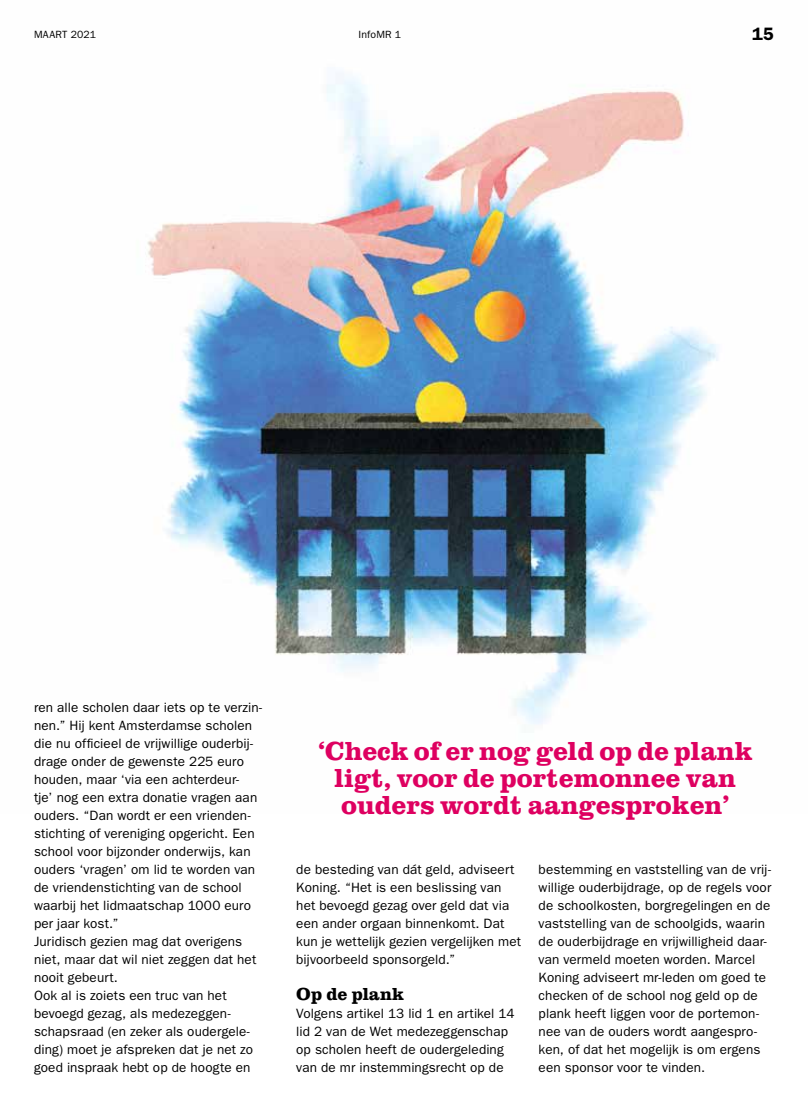
<style>
.page{position:relative;width:808px;height:1106px;background:#fff}
.page>*{position:absolute;margin:0;border:0;box-sizing:border-box;transform-origin:0 0}
.t1{font:700 27px/27px "URW Clarendon T";color:#de0060;text-align:center}
.t2{font:700 18px "URW Clarendon T";color:#000}
.t3{font:600 18px "Franklin Gothic LT";color:#000}
.t4{font:13.5px/18px "Franklin Gothic LT";letter-spacing:.01em;color:#000}
.t5{font:10.5px "Franklin Gothic LT";letter-spacing:.02em;color:#000}
</style>
<div class="page">
<img style="left:147px;top:73px;width:571px;height:652px">
<p class="t5" style="left:34px;top:28px;width:64px">MAART 2021</p>
<p class="t5" style="left:358px;top:28px;width:44px">InfoMR 1</p>
<h2 class="t3" style="left:752px;top:23px;width:23px">15</h2>
<p class="t4" style="left:34px;top:698px;width:230px">ren alle scholen daar iets op te verzin&shy;nen.” Hij kent Amsterdamse scholen die nu officieel de vrijwillige ouderbij&shy;drage onder de gewenste 225 euro houden, maar ‘via een achterdeur-<br>tje’ nog een extra donatie vragen aan ouders. “Dan wordt er een vrienden&shy;stichting of vereniging opgericht. Een school voor bijzonder onderwijs, kan ouders ‘vragen’ om lid te worden van de vriendenstichting van de school waarbij het lidmaatschap 1000 euro per jaar kost.”<br>Juridisch gezien mag dat overigens niet, maar dat wil niet zeggen dat het nooit gebeurt.<br>Ook al is zoiets een truc van het bevoegd gezag, als medezeggen&shy;schapsraad (en zeker als oudergele&shy;ding) moet je afspreken dat je net zo goed inspraak hebt op de hoogte en</p>
<h1 class="t1" style="left:318px;top:736px;width:436px">‘Check of er nog geld op de plank ligt, voor de portemonnee van ouders wordt aangesproken’</h1>
<p class="t4" style="left:296px;top:860px;width:226px">de besteding van dát geld, adviseert Koning. “Het is een beslissing van het bevoegd gezag over geld dat via een ander orgaan binnenkomt. Dat kun je wettelijk gezien vergelijken met bijvoorbeeld sponsorgeld.”</p>
<h2 class="t2" style="left:296px;top:983px;width:109px">Op de plank</h2>
<p class="t4" style="left:296px;top:1004px;width:220px">Volgens artikel 13 lid 1 en artikel 14 lid 2 van de Wet medezeggenschap op scholen heeft de oudergeleding van de mr instemmingsrecht op de</p>
<p class="t4" style="left:539px;top:860px;width:234px">bestemming en vaststelling van de vrij&shy;willige ouderbijdrage, op de regels voor de schoolkosten, borgregelingen en de vaststelling van de schoolgids, waarin de ouderbijdrage en vrijwilligheid daar&shy;van vermeld moeten worden. Marcel Koning adviseert mr-leden om goed te checken of de school nog geld op de plank heeft liggen voor de portemon&shy;nee van de ouders wordt aangespro&shy;ken, of dat het mogelijk is om ergens een sponsor voor te vinden.</p>
</div>
